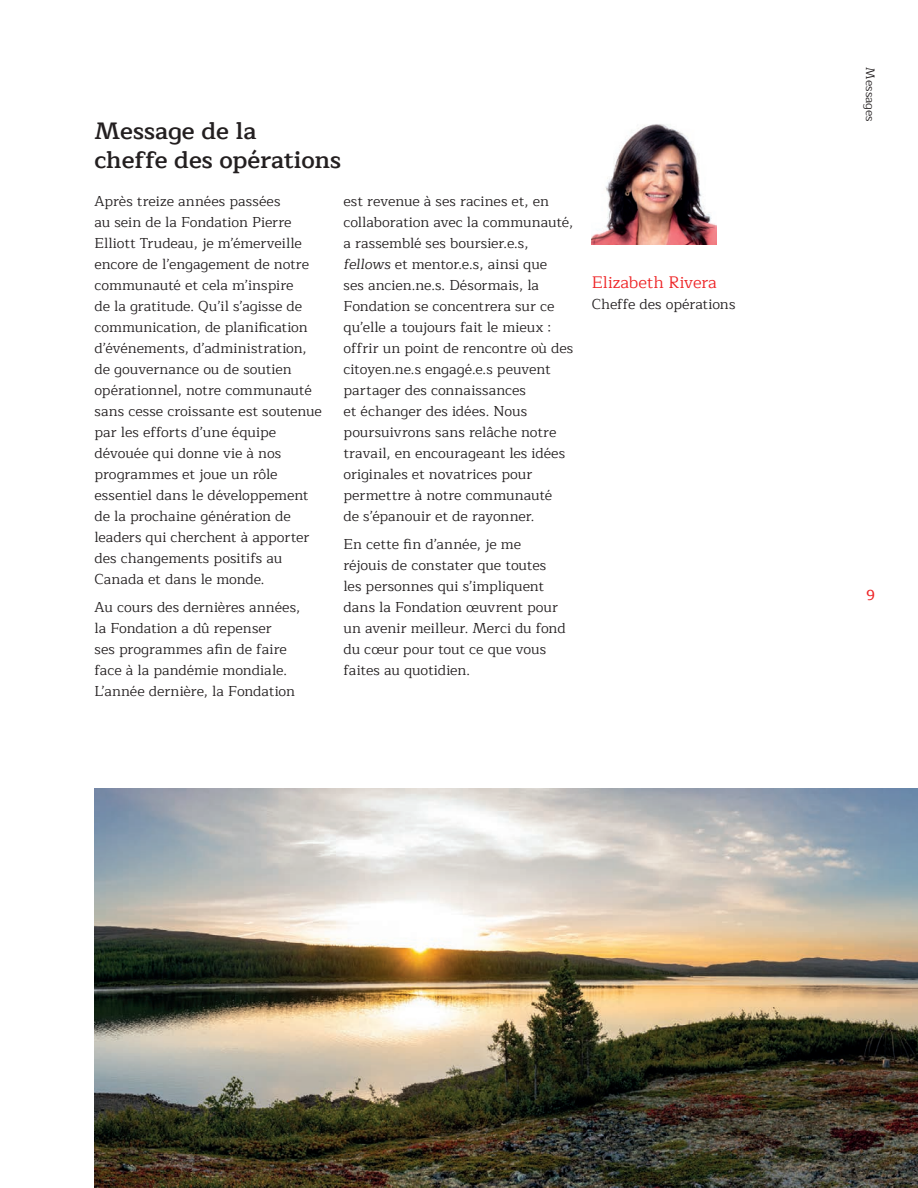
<style>
.page{position:relative;width:918px;height:1188px;background:#fff}
.page>*{position:absolute;margin:0;border:0;box-sizing:border-box;transform-origin:0 0}
.t1{font:600 24px/28.8px "Maitree";color:#231f20}
.t2{font:16.5px "Maitree";color:#ee2325}
.t3{font:500 15px "Maitree";color:#ee2325}
.t4{font:14.25px/21px "Maitree";letter-spacing:-.005em;color:#231f20}
.t5{font:12px "Maitree";color:#231f20}
</style>
<div class="page">
<img style="left:592px;top:124px;width:124px;height:121px">
<img style="left:94px;top:788px;width:824px;height:400px">
<h1 class="t1" style="left:94px;top:116px;width:248px">Message de la<br>cheffe des opérations</h1>
<p class="t4" style="left:94px;top:191px;width:229px">Après treize années passées<br>au sein de la Fondation Pierre<br>Elliott Trudeau, je m’émerveille encore de l’engagement de notre communauté et cela m’inspire<br>de la gratitude. Qu’il s’agisse de communication, de planification d’événements, d’administration, de gouvernance ou de soutien opérationnel, notre communauté sans cesse croissante est soutenue par les efforts d’une équipe dévouée qui donne vie à nos programmes et joue un rôle essentiel dans le développement de la prochaine génération de leaders qui cherchent à apporter des changements positifs au<br>Canada et dans le monde.</p>
<p class="t4" style="left:94px;top:597px;width:207px">Au cours des dernières années, la Fondation a dû repenser<br>ses programmes afin de faire face à la pandémie mondiale.<br>L’année dernière, la Fondation</p>
<p class="t4" style="left:344px;top:191px;width:231px">est revenue à ses racines et, en collaboration avec la communauté, a rassemblé ses boursier.e.s, fellows et mentor.e.s, ainsi que<br>ses ancien.ne.s. Désormais, la<br>Fondation se concentrera sur ce qu’elle a toujours fait le mieux : offrir un point de rencontre où des citoyen.ne.s engagé.e.s peuvent partager des connaissances<br>et échanger des idées. Nous poursuivrons sans relâche notre travail, en encourageant les idées originales et novatrices pour permettre à notre communauté<br>de s’épanouir et de rayonner.</p>
<p class="t4" style="left:344px;top:534px;width:224px">En cette fin d’année, je me réjouis de constater que toutes les personnes qui s’impliquent dans la Fondation œuvrent pour un avenir meilleur. Merci du fond du cœur pour tout ce que vous faites au quotidien.</p>
<p class="t2" style="left:592px;top:270px;width:127px">Elizabeth Rivera</p>
<p class="t4" style="left:592px;top:294px;width:145px">Cheffe des opérations</p>
<p class="t5" style="left:880px;top:67px;width:55px;rotate:90deg">Messages</p>
<p class="t3" style="left:866px;top:582px;width:10px">9</p>
</div>
